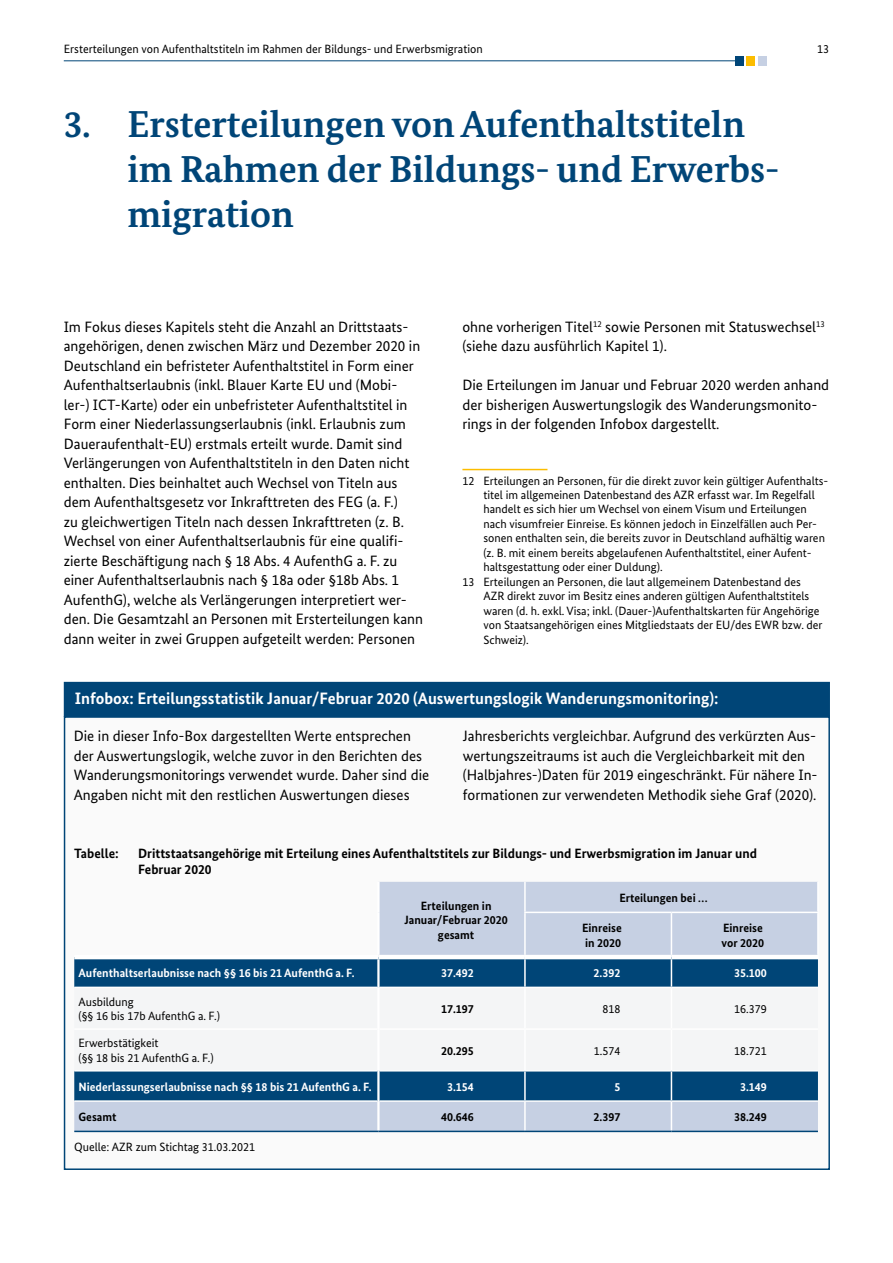
<style>
.page{position:relative;width:893px;height:1263px;background:#fff}
.page>*{position:absolute;margin:0;border:0;box-sizing:border-box;transform-origin:0 0}
.t1{font:700 37.5px/45px "Bundes Serif";color:#004577}
.t2{font:700 16.5px "Bundes Sans";color:#fff}
.Copytext_WaMo{font:15px/19.5px "Bundes Sans";color:#000}
.Tabellenüberschrift{font:700 13.5px/16.2px "Bundes Sans";color:#000}
.Copytext_WaMo-2{font:12px "Bundes Sans";color:#000}
.Tabellentext{font:700 12px "Bundes Sans";letter-spacing:-.005em;color:#fff}
.Tabellenzahl{font:700 12px/14.4px "Bundes Sans";color:#000}
.Tabellentext-2{font:12px/14.4px "Bundes Sans";color:#000}
.Tabellenkopf2{font:700 12px "Bundes Sans";color:#000}
.Tabellenzahl-2{font:700 12px "Bundes Sans";color:#fff}
.Tabellenzahl-3{font:12px "Bundes Sans";color:#000}
.Tabellentext-3{font:700 12px "Bundes Sans";color:#000}
</style>
<div class="page">
<hr style="left:64px;top:61px;width:680px;height:1px;background:#004577">
<div style="left:735px;top:56px;width:9px;height:9px;background:#004577"></div>
<div style="left:746px;top:56px;width:9px;height:9px;background:#fcbd00"></div>
<div style="left:758px;top:56px;width:8px;height:9px;background:#c6d0e3"></div>
<hr style="left:462px;top:469px;width:85px;height:1px;background:#fcbd00">
<div style="left:65px;top:717px;width:764px;height:452px;background:#fafafa"></div>
<div style="left:64px;top:682px;width:766px;height:35px;background:#004577"></div>
<div style="left:380px;top:882px;width:437px;height:73px;background:#c6d0e3"></div>
<hr style="left:671px;top:913px;width:1px;height:42px;background:#fff">
<svg style="left:74px;top:959px;width:744px;height:28px;background:#064a7a"></svg>
<hr style="left:74px;top:987px;width:303px;height:1px;background:#fff">
<hr style="left:380px;top:987px;width:145px;height:1px;background:#fff">
<hr style="left:525px;top:987px;width:146px;height:1px;background:#fff">
<hr style="left:671px;top:987px;width:147px;height:1px;background:#fff">
<hr style="left:671px;top:988px;width:1px;height:40px;background:#fff">
<hr style="left:74px;top:1028px;width:303px;height:2px;background:#fff">
<hr style="left:380px;top:1028px;width:145px;height:2px;background:#fff">
<hr style="left:525px;top:1028px;width:146px;height:2px;background:#fff">
<hr style="left:671px;top:1028px;width:147px;height:2px;background:#fff">
<hr style="left:671px;top:1030px;width:1px;height:40px;background:#fff">
<hr style="left:74px;top:1070px;width:303px;height:1px;background:#fff">
<hr style="left:380px;top:1070px;width:145px;height:1px;background:#fff">
<hr style="left:525px;top:1070px;width:146px;height:1px;background:#fff">
<hr style="left:671px;top:1070px;width:147px;height:1px;background:#fff">
<svg style="left:74px;top:1071px;width:744px;height:60px;background:#688eaf"></svg>
<hr style="left:377px;top:882px;width:3px;height:30px;background:#fff">
<hr style="left:377px;top:912px;width:3px;height:43px;background:#fff">
<hr style="left:377px;top:959px;width:3px;height:28px;background:#fff">
<hr style="left:377px;top:987px;width:3px;height:42px;background:#fff">
<hr style="left:377px;top:1029px;width:3px;height:42px;background:#fff">
<hr style="left:377px;top:1071px;width:3px;height:30px;background:#fff">
<hr style="left:377px;top:1101px;width:3px;height:30px;background:#fff">
<hr style="left:74px;top:955px;width:304px;height:4px;background:#fff">
<hr style="left:378px;top:955px;width:147px;height:4px;background:#fff">
<hr style="left:524px;top:959px;width:2px;height:28px;background:#fff">
<hr style="left:524px;top:988px;width:2px;height:40px;background:#fff">
<hr style="left:524px;top:1030px;width:2px;height:40px;background:#fff">
<hr style="left:524px;top:1071px;width:2px;height:29px;background:#fff">
<hr style="left:524px;top:1102px;width:2px;height:29px;background:#fff">
<hr style="left:74px;top:1131px;width:304px;height:1px;background:#004577">
<hr style="left:378px;top:1131px;width:147px;height:1px;background:#004577">
<hr style="left:525px;top:1131px;width:146px;height:1px;background:#004577">
<hr style="left:671px;top:1131px;width:147px;height:1px;background:#004577">
<hr style="left:524px;top:882px;width:2px;height:30px;background:#fff">
<hr style="left:817px;top:882px;width:2px;height:30px;background:#fff">
<hr style="left:524px;top:912px;width:147px;height:1px;background:#fff">
<hr style="left:524px;top:913px;width:2px;height:42px;background:#fff">
<hr style="left:671px;top:912px;width:148px;height:1px;background:#fff">
<hr style="left:817px;top:913px;width:2px;height:42px;background:#fff">
<hr style="left:525px;top:955px;width:146px;height:4px;background:#fff">
<hr style="left:671px;top:955px;width:148px;height:4px;background:#fff">
<p class="Copytext_WaMo-2" style="left:64px;top:42px;width:420px">Ersterteilungen von Aufenthaltstiteln im Rahmen der Bildungs- und Erwerbsmigration</p>
<p class="Copytext_WaMo-2" style="left:817px;top:42px;width:13px">13</p>
<h1 class="t1" style="left:128px;top:101px;width:650px;text-indent:-64px">3. Ersterteilungen von Aufenthaltstiteln im Rahmen der Bildungs- und Erwerbs&shy;migration</h1>
<p class="Copytext_WaMo" style="left:64px;top:316px;width:361px">Im Fokus dieses Kapitels steht die Anzahl an Drittstaats&shy;angehörigen, denen zwischen März und Dezember 2020 in Deutschland ein befristeter Aufenthaltstitel in Form einer Aufenthaltserlaubnis (inkl. Blauer Karte EU und (Mobi&shy;ler-) ICT-Karte) oder ein unbefristeter Aufenthaltstitel in Form einer Niederlassungserlaubnis (inkl. Erlaubnis zum Daueraufenthalt-EU) erstmals erteilt wurde. Damit sind Verlängerungen von Aufenthaltstiteln in den Daten nicht enthalten. Dies beinhaltet auch Wechsel von Titeln aus dem Aufenthaltsgesetz vor Inkrafttreten des FEG (a. F.)<br>zu gleichwertigen Titeln nach dessen Inkrafttreten (z. B.<br>Wechsel von einer Aufenthaltserlaubnis für eine qualifi&shy;zierte Beschäftigung nach § 18 Abs. 4 AufenthG a. F. zu einer Aufenthaltserlaubnis nach § 18a oder §18b Abs. 1<br>AufenthG), welche als Verlängerungen interpretiert wer&shy;den. Die Gesamtzahl an Personen mit Ersterteilungen kann dann weiter in zwei Gruppen aufgeteilt werden: Personen</p>
<p class="Copytext_WaMo" style="left:462px;top:316px;width:364px">ohne vorherigen Titel<sup>12</sup> sowie Personen mit Statuswechsel<sup>13 </sup>(siehe dazu ausführlich Kapitel 1).</p>
<p class="Copytext_WaMo" style="left:462px;top:375px;width:368px">Die Erteilungen im Januar und Februar 2020 werden anhand der bisherigen Auswertungslogik des Wanderungsmonito&shy;rings in der folgenden Infobox dargestellt.</p>
<p class="Copytext_WaMo-2" style="left:462px;top:473px;width:367px">12 Erteilungen an Personen, für die direkt zuvor kein gültiger Aufenthalts-</p>
<p class="Copytext_WaMo-2" style="left:483px;top:487px;width:333px">titel im allgemeinen Datenbestand des AZR erfasst war. Im Regelfall</p>
<p class="Copytext_WaMo-2" style="left:483px;top:502px;width:325px">handelt es sich hier um Wechsel von einem Visum und Erteilungen</p>
<p class="Copytext_WaMo-2" style="left:483px;top:516px;width:335px">nach visumfreier Einreise. Es können jedoch in Einzelfällen auch Per-</p>
<p class="Copytext_WaMo-2" style="left:483px;top:531px;width:343px">sonen enthalten sein, die bereits zuvor in Deutschland aufhältig waren</p>
<p class="Copytext_WaMo-2" style="left:483px;top:545px;width:330px">(z. B. mit einem bereits abgelaufenen Aufenthaltstitel, einer Aufent-</p>
<p class="Copytext_WaMo-2" style="left:483px;top:559px;width:181px">haltsgestattung oder einer Duldung).</p>
<p class="Copytext_WaMo-2" style="left:462px;top:574px;width:340px">13 Erteilungen an Personen, die laut allgemeinem Datenbestand des</p>
<p class="Copytext_WaMo-2" style="left:483px;top:589px;width:327px">AZR direkt zuvor im Besitz eines anderen gültigen Aufenthaltstitels</p>
<p class="Copytext_WaMo-2" style="left:483px;top:603px;width:338px">waren (d. h. exkl. Visa; inkl. (Dauer‑)Aufenthaltskarten für Angehörige</p>
<p class="Copytext_WaMo-2" style="left:483px;top:618px;width:341px">von Staatsangehörigen eines Mitgliedstaats der EU/des EWR bzw. der</p>
<p class="Copytext_WaMo-2" style="left:483px;top:632px;width:47px">Schweiz).</p>
<h2 class="t2" style="left:75px;top:689px;width:645px">Infobox: Erteilungsstatistik Januar/Februar 2020 (Auswertungslogik Wanderungsmonitoring):</h2>
<p class="Copytext_WaMo" style="left:74px;top:726px;width:357px">Die in dieser Info-Box dargestellten Werte entsprechen der Auswertungslogik, welche zuvor in den Berichten des Wanderungsmonitorings verwendet wurde. Daher sind die Angaben nicht mit den restlichen Auswertungen dieses</p>
<p class="Copytext_WaMo" style="left:463px;top:726px;width:356px">Jahresberichts vergleichbar. Aufgrund des verkürzten Aus&shy;wertungszeitraums ist auch die Vergleichbarkeit mit den (Halbjahres-)Daten für 2019 eingeschränkt. Für nähere In&shy;formationen zur verwendeten Methodik siehe Graf (2020).</p>
<p class="Tabellenüberschrift" style="left:74px;top:845px;width:46px">Tabelle:</p>
<p class="Tabellenüberschrift" style="left:138px;top:845px;width:620px">Drittstaatsangehörige mit Erteilung eines Aufenthaltstitels zur Bildungs- und Erwerbsmigration im Januar und<br>Februar 2020</p>
<p class="Tabellenkopf2" style="left:421px;top:898px;width:72px">Erteilungen in</p>
<p class="Tabellenkopf2" style="left:404px;top:913px;width:105px">Januar/Februar 2020</p>
<p class="Tabellenkopf2" style="left:438px;top:927px;width:38px">gesamt</p>
<p class="Tabellenzahl" style="left:619px;top:890px;width:90px">Erteilungen bei …</p>
<p class="Tabellenzahl" style="left:582px;top:921px;width:41px">Einreise in 2020</p>
<p class="Tabellenzahl" style="left:722px;top:921px;width:44px">Einreise vor 2020</p>
<p class="Tabellentext" style="left:79px;top:965px;width:278px">Aufenthaltserlaubnisse nach §§ 16 bis 21 AufenthG a. F.</p>
<p class="Tabellenzahl-2" style="left:441px;top:965px;width:34px">37.492</p>
<p class="Tabellenzahl-2" style="left:594px;top:965px;width:28px">2.392</p>
<p class="Tabellenzahl-2" style="left:734px;top:965px;width:34px">35.100</p>
<p class="Tabellentext-2" style="left:79px;top:994px;width:143px">Ausbildung<br>(§§ 16 bis 17b AufenthG a. F.)</p>
<p class="Tabellenzahl" style="left:441px;top:1001px;width:34px">17.197</p>
<p class="Tabellenzahl-3" style="left:602px;top:1001px;width:19px">818</p>
<p class="Tabellenzahl-3" style="left:734px;top:1001px;width:34px">16.379</p>
<p class="Tabellentext-2" style="left:78px;top:1036px;width:137px">Erwerbstätigkeit<br>(§§ 18 bis 21 AufenthG a. F.)</p>
<p class="Tabellenzahl" style="left:441px;top:1043px;width:34px">20.295</p>
<p class="Tabellenzahl-3" style="left:594px;top:1043px;width:28px">1.574</p>
<p class="Tabellenzahl-3" style="left:734px;top:1043px;width:34px">18.721</p>
<p class="Tabellentext" style="left:78px;top:1079px;width:295px">Niederlassungserlaubnisse nach §§ 18 bis 21 AufenthG a. F.</p>
<p class="Tabellenzahl-2" style="left:447px;top:1079px;width:28px">3.154</p>
<p class="Tabellenzahl-2" style="left:614px;top:1079px;width:7px">5</p>
<p class="Tabellenzahl-2" style="left:740px;top:1079px;width:28px">3.149</p>
<p class="Tabellentext-3" style="left:78px;top:1109px;width:40px">Gesamt</p>
<p class="Tabellenzahl" style="left:441px;top:1109px;width:34px">40.646</p>
<p class="Tabellenzahl" style="left:593px;top:1109px;width:28px">2.397</p>
<p class="Tabellenzahl" style="left:734px;top:1109px;width:34px">38.249</p>
<p class="Copytext_WaMo-2" style="left:74px;top:1139px;width:182px">Quelle: AZR zum Stichtag 31.03.2021</p>
</div>
